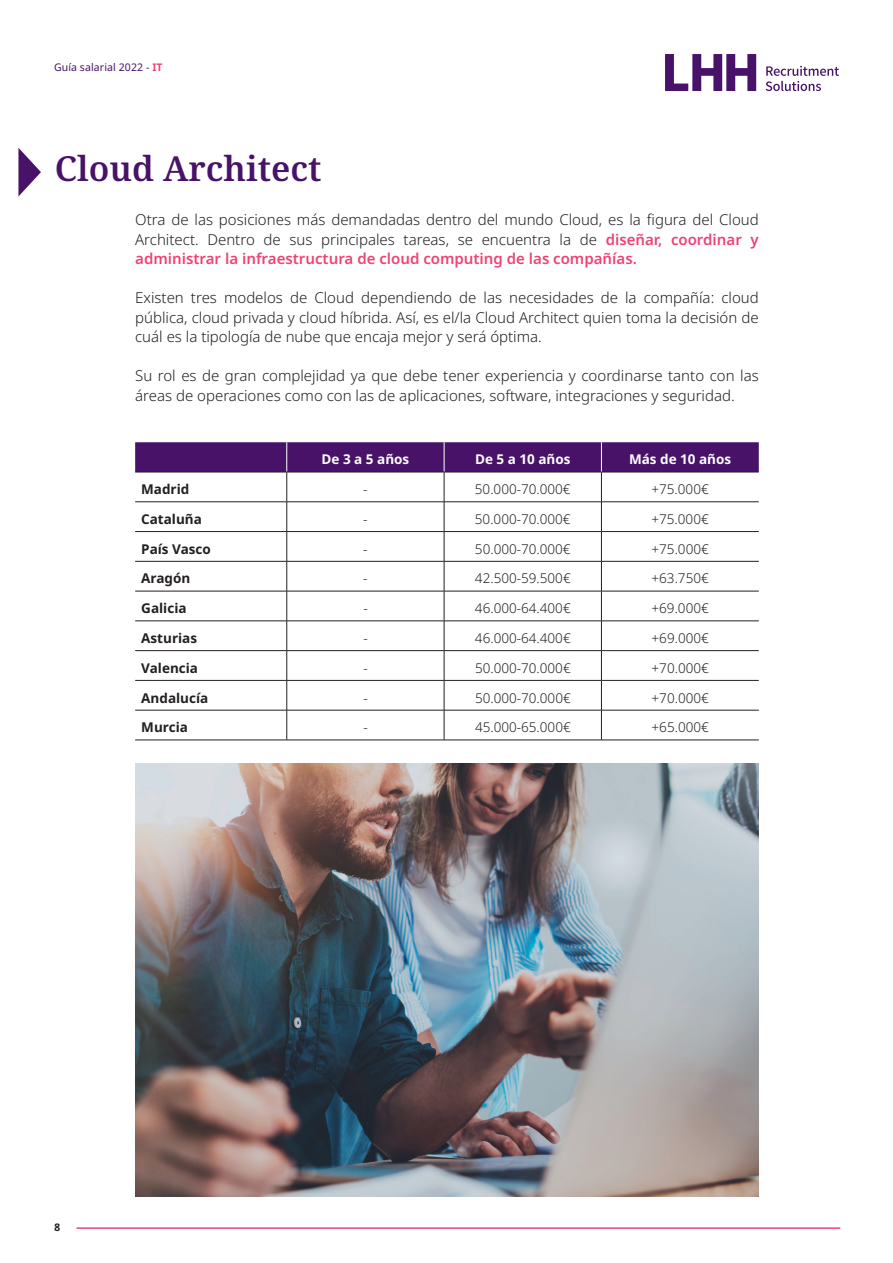
<style>
.page{position:relative;width:893px;height:1263px;background:#fff}
.page>*{position:absolute;margin:0;border:0;box-sizing:border-box;transform-origin:0 0}
.t1{font:600 34.5px "Noto Serif";color:#471268}
.t2{font:300 15px/19.5px "Noto Sans";color:#231f20;text-align:justify}
.t3{font:300 13.5px "Noto Sans";color:#231f20}
.t4{font:700 13.5px "Noto Sans";color:#231f20}
.t5{font:700 13.5px "Noto Sans";color:#fff}
.t6{font:10.5px "Noto Sans";letter-spacing:.01em;color:#471268}
.t7{font:700 10.5px "Noto Sans";color:#231f20}
.s1{font-weight:700;color:#ef4275}
.s2{font-weight:600;color:#ef4275}
</style>
<div class="page">
<hr style="left:77px;top:1227px;width:763px;height:2px;background:#ef4275">
<svg style="left:665px;top:54px;width:91px;height:37px"></svg>
<svg style="left:766px;top:66px;width:73px;height:25px"></svg>
<svg style="left:18px;top:148px;width:23px;height:48px"></svg>
<svg style="left:135px;top:442px;width:624px;height:30px;background:#481468"></svg>
<hr style="left:286px;top:442px;width:1px;height:30px;background:#fff">
<hr style="left:444px;top:442px;width:1px;height:30px;background:#fff">
<hr style="left:601px;top:442px;width:1px;height:30px;background:#fff">
<hr style="left:135px;top:472px;width:152px;height:1px;background:#231f20">
<hr style="left:287px;top:472px;width:157px;height:1px;background:#231f20">
<hr style="left:286px;top:472px;width:1px;height:30px;background:#231f20">
<hr style="left:444px;top:472px;width:157px;height:1px;background:#231f20">
<hr style="left:444px;top:472px;width:1px;height:30px;background:#231f20">
<hr style="left:601px;top:472px;width:158px;height:1px;background:#231f20">
<hr style="left:601px;top:472px;width:1px;height:30px;background:#231f20">
<hr style="left:135px;top:501px;width:152px;height:1px;background:#231f20">
<hr style="left:287px;top:501px;width:157px;height:1px;background:#231f20">
<hr style="left:444px;top:501px;width:157px;height:1px;background:#231f20">
<hr style="left:601px;top:501px;width:158px;height:1px;background:#231f20">
<hr style="left:135px;top:531px;width:152px;height:1px;background:#231f20">
<hr style="left:287px;top:531px;width:157px;height:1px;background:#231f20">
<svg style="left:286px;top:502px;width:1px;height:59px"></svg>
<hr style="left:444px;top:531px;width:157px;height:1px;background:#231f20">
<svg style="left:444px;top:502px;width:1px;height:59px"></svg>
<hr style="left:601px;top:531px;width:158px;height:1px;background:#231f20">
<svg style="left:601px;top:502px;width:1px;height:59px"></svg>
<hr style="left:135px;top:561px;width:152px;height:1px;background:#231f20">
<hr style="left:287px;top:561px;width:157px;height:1px;background:#231f20">
<hr style="left:286px;top:561px;width:1px;height:30px;background:#231f20">
<hr style="left:444px;top:561px;width:157px;height:1px;background:#231f20">
<hr style="left:444px;top:561px;width:1px;height:30px;background:#231f20">
<hr style="left:601px;top:561px;width:158px;height:1px;background:#231f20">
<hr style="left:601px;top:561px;width:1px;height:30px;background:#231f20">
<hr style="left:135px;top:591px;width:152px;height:1px;background:#231f20">
<hr style="left:287px;top:591px;width:157px;height:1px;background:#231f20">
<hr style="left:286px;top:591px;width:1px;height:30px;background:#231f20">
<hr style="left:444px;top:591px;width:157px;height:1px;background:#231f20">
<hr style="left:444px;top:591px;width:1px;height:30px;background:#231f20">
<hr style="left:601px;top:591px;width:158px;height:1px;background:#231f20">
<hr style="left:601px;top:591px;width:1px;height:30px;background:#231f20">
<hr style="left:135px;top:621px;width:152px;height:1px;background:#231f20">
<hr style="left:287px;top:621px;width:157px;height:1px;background:#231f20">
<hr style="left:444px;top:621px;width:157px;height:1px;background:#231f20">
<hr style="left:601px;top:621px;width:158px;height:1px;background:#231f20">
<hr style="left:135px;top:650px;width:152px;height:1px;background:#231f20">
<hr style="left:287px;top:650px;width:157px;height:1px;background:#231f20">
<hr style="left:444px;top:650px;width:157px;height:1px;background:#231f20">
<hr style="left:601px;top:650px;width:158px;height:1px;background:#231f20">
<hr style="left:135px;top:680px;width:152px;height:1px;background:#231f20">
<hr style="left:287px;top:680px;width:157px;height:1px;background:#231f20">
<svg style="left:286px;top:621px;width:1px;height:89px"></svg>
<hr style="left:444px;top:680px;width:157px;height:1px;background:#231f20">
<svg style="left:444px;top:621px;width:1px;height:89px"></svg>
<hr style="left:601px;top:680px;width:158px;height:1px;background:#231f20">
<svg style="left:601px;top:621px;width:1px;height:89px"></svg>
<hr style="left:135px;top:710px;width:152px;height:1px;background:#231f20">
<hr style="left:287px;top:710px;width:157px;height:1px;background:#231f20">
<hr style="left:286px;top:710px;width:1px;height:30px;background:#231f20">
<hr style="left:444px;top:710px;width:157px;height:1px;background:#231f20">
<hr style="left:444px;top:710px;width:1px;height:30px;background:#231f20">
<hr style="left:601px;top:710px;width:158px;height:1px;background:#231f20">
<hr style="left:601px;top:710px;width:1px;height:30px;background:#231f20">
<hr style="left:135px;top:740px;width:152px;height:1px;background:#231f20">
<hr style="left:287px;top:740px;width:157px;height:1px;background:#231f20">
<hr style="left:444px;top:740px;width:157px;height:1px;background:#231f20">
<hr style="left:601px;top:740px;width:158px;height:1px;background:#231f20">
<img style="left:135px;top:763px;width:624px;height:433px">
<p class="t6" style="left:54px;top:61px;width:110px">Guía salarial 2022 - <span class="s1">IT</span></p>
<h1 class="t1" style="left:55px;top:145px;width:268px">Cloud Architect</h1>
<p class="t2" style="left:135px;top:211px;width:625px">Otra de las posiciones más demandadas dentro del mundo Cloud, es la figura del Cloud Architect. Dentro de sus principales tareas, se encuentra la de <span class="s2">diseñar, coordinar y administrar la infraestructura de cloud computing de las compañías.</span></p>
<p class="t2" style="left:135px;top:289px;width:625px">Existen tres modelos de Cloud dependiendo de las necesidades de la compañía: cloud pública, cloud privada y cloud híbrida. Así, es el/la Cloud Architect quien toma la decisión de cuál es la tipología de nube que encaja mejor y será óptima.</p>
<p class="t2" style="left:135px;top:367px;width:625px">Su rol es de gran complejidad ya que debe tener experiencia y coordinarse tanto con las áreas de operaciones como con las de aplicaciones, software, integraciones y seguridad.</p>
<p class="t5" style="left:322px;top:452px;width:89px">De 3 a 5 años</p>
<p class="t5" style="left:475px;top:452px;width:97px">De 5 a 10 años</p>
<p class="t5" style="left:629px;top:452px;width:104px">Más de 10 años</p>
<p class="t4" style="left:141px;top:482px;width:50px">Madrid</p>
<p class="t3" style="left:363px;top:482px;width:6px">-</p>
<p class="t3" style="left:475px;top:482px;width:97px">50.000-70.000€</p>
<p class="t3" style="left:651px;top:482px;width:59px">+75.000€</p>
<p class="t4" style="left:141px;top:511px;width:62px">Cataluña</p>
<p class="t3" style="left:363px;top:511px;width:6px">-</p>
<p class="t3" style="left:475px;top:511px;width:97px">50.000-70.000€</p>
<p class="t3" style="left:651px;top:511px;width:59px">+75.000€</p>
<p class="t4" style="left:141px;top:541px;width:71px">País Vasco</p>
<p class="t3" style="left:363px;top:541px;width:6px">-</p>
<p class="t3" style="left:475px;top:541px;width:97px">50.000-70.000€</p>
<p class="t3" style="left:651px;top:541px;width:59px">+75.000€</p>
<p class="t4" style="left:141px;top:571px;width:51px">Aragón</p>
<p class="t3" style="left:363px;top:571px;width:6px">-</p>
<p class="t3" style="left:475px;top:571px;width:97px">42.500-59.500€</p>
<p class="t3" style="left:651px;top:571px;width:59px">+63.750€</p>
<p class="t4" style="left:141px;top:601px;width:47px">Galicia</p>
<p class="t3" style="left:363px;top:601px;width:6px">-</p>
<p class="t3" style="left:475px;top:601px;width:97px">46.000-64.400€</p>
<p class="t3" style="left:652px;top:601px;width:59px">+69.000€</p>
<p class="t4" style="left:141px;top:630px;width:57px">Asturias</p>
<p class="t3" style="left:363px;top:630px;width:6px">-</p>
<p class="t3" style="left:475px;top:630px;width:97px">46.000-64.400€</p>
<p class="t3" style="left:652px;top:630px;width:59px">+69.000€</p>
<p class="t4" style="left:141px;top:660px;width:58px">Valencia</p>
<p class="t3" style="left:363px;top:660px;width:6px">-</p>
<p class="t3" style="left:475px;top:660px;width:97px">50.000-70.000€</p>
<p class="t3" style="left:652px;top:660px;width:59px">+70.000€</p>
<p class="t4" style="left:141px;top:690px;width:69px">Andalucía</p>
<p class="t3" style="left:363px;top:690px;width:6px">-</p>
<p class="t3" style="left:475px;top:690px;width:97px">50.000-70.000€</p>
<p class="t3" style="left:652px;top:690px;width:59px">+70.000€</p>
<p class="t4" style="left:141px;top:720px;width:48px">Murcia</p>
<p class="t3" style="left:363px;top:720px;width:6px">-</p>
<p class="t3" style="left:475px;top:720px;width:97px">45.000-65.000€</p>
<p class="t3" style="left:652px;top:720px;width:59px">+65.000€</p>
<p class="t7" style="left:54px;top:1221px;width:8px">8</p>
</div>
